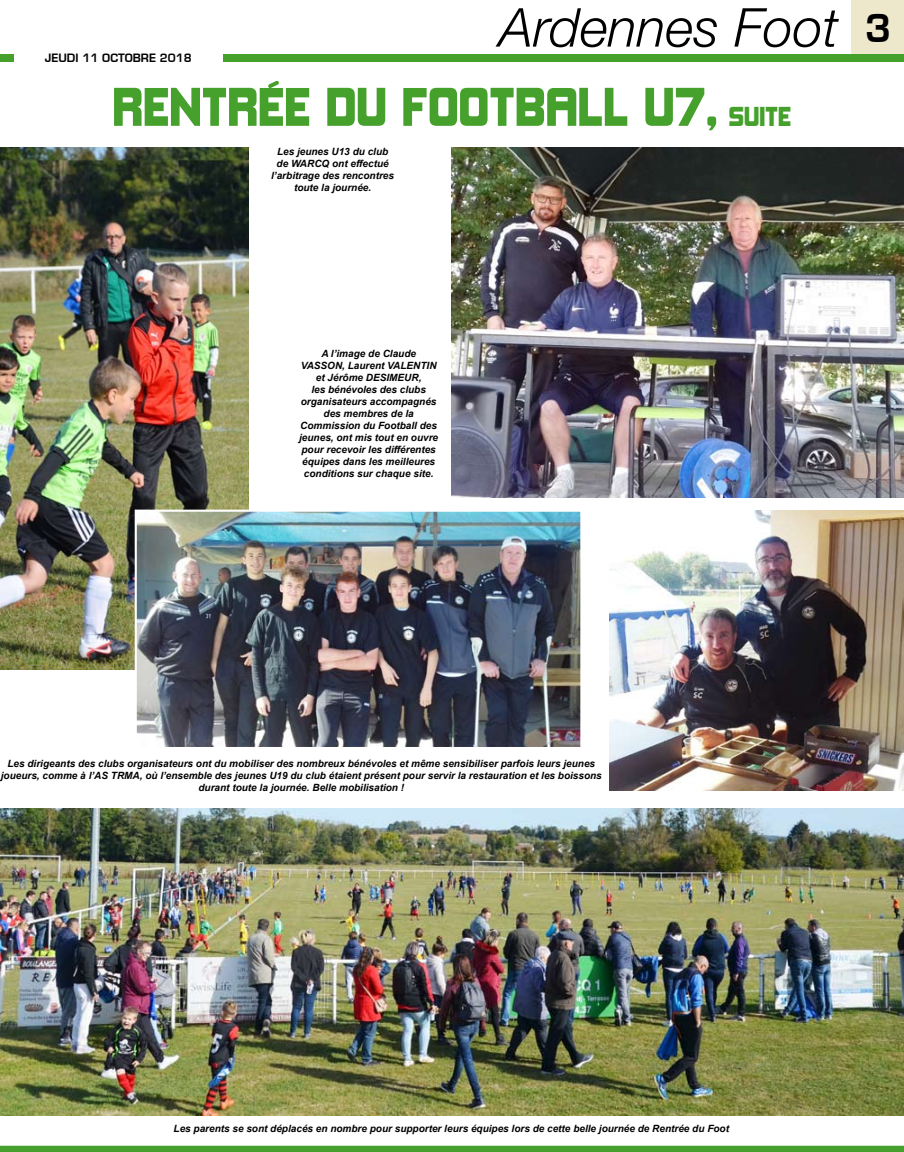
<style>
.page{position:relative;width:904px;height:1152px;background:#fff}
.page>*{position:absolute;margin:0;border:0;box-sizing:border-box;transform-origin:0 0}
.t1{font:italic 300 53.62px "Helvetica Neue";color:#000}
.t2{font:50px "TR Kimberley";color:#45a12b}
.t3{font:600 37.5px "Eurostile LT";color:#000}
.t4{font:600 11.25px "Eurostile LT";color:#000}
.t5{font:italic 700 10px/12px "Arial";color:#000;text-align:center}
.s1{font-size:25px}
</style>
<div class="page">
<div style="left:851px;top:0;width:53px;height:54px;background:#ede7cb"></div>
<div style="left:0;top:54px;width:904px;height:8px;background:#45a12b"></div>
<div style="left:14px;top:53px;width:208px;height:17px;background:#fff"></div>
<div style="left:0;top:1145px;width:904px;height:7px;background:#45a12b"></div>
<img style="left:451px;top:147px;width:453px;height:350px">
<img style="left:0;top:147px;width:248px;height:522px">
<img style="left:609px;top:510px;width:294px;height:280px">
<img style="left:138px;top:512px;width:441px;height:234px">
<div style="left:135px;top:509px;width:447px;height:240px;border:2px solid #fff"></div>
<img style="left:0;top:808px;width:904px;height:307px">
<p class="t4" style="left:45px;top:51px;width:148px">JEUDI 11 OCTOBRE 2018</p>
<h1 class="t1" style="left:499px;top:-4px;width:340px">Ardennes Foot</h1>
<h2 class="t2" style="left:113px;top:72px;width:680px">RENTRÉE DU FOOTBALL U7, <span class="s1">Suite</span></h2>
<p class="t5" style="left:271px;top:146px;width:124px">Les jeunes U13 du club de WARCQ ont effectué l’arbitrage des rencontres toute la journée.</p>
<h3 class="t3" style="left:864px;top:5px;width:28px">3</h3>
<p class="t5" style="left:299px;top:347px;width:140px">A l’image de Claude<br>VASSON, Laurent VALENTIN et Jérôme DESIMEUR,<br>les bénévoles des clubs organisateurs accompagnés des membres de la<br>Commission du Football des jeunes, ont mis tout en ouvre pour recevoir les différentes équipes dans les meilleures conditions sur chaque site.</p>
<p class="t5" style="left:1px;top:758px;width:602px">Les dirigeants des clubs organisateurs ont du mobiliser des nombreux bénévoles et même sensibiliser parfois leurs jeunes joueurs, comme à l’AS TRMA, où l’ensemble des jeunes U19 du club étaient présent pour servir la restauration et les boissons durant toute la journée. Belle mobilisation !</p>
<p class="t5" style="left:173px;top:1123px;width:557px">Les parents se sont déplacés en nombre pour supporter leurs équipes lors de cette belle journée de Rentrée du Foot</p>
</div>
